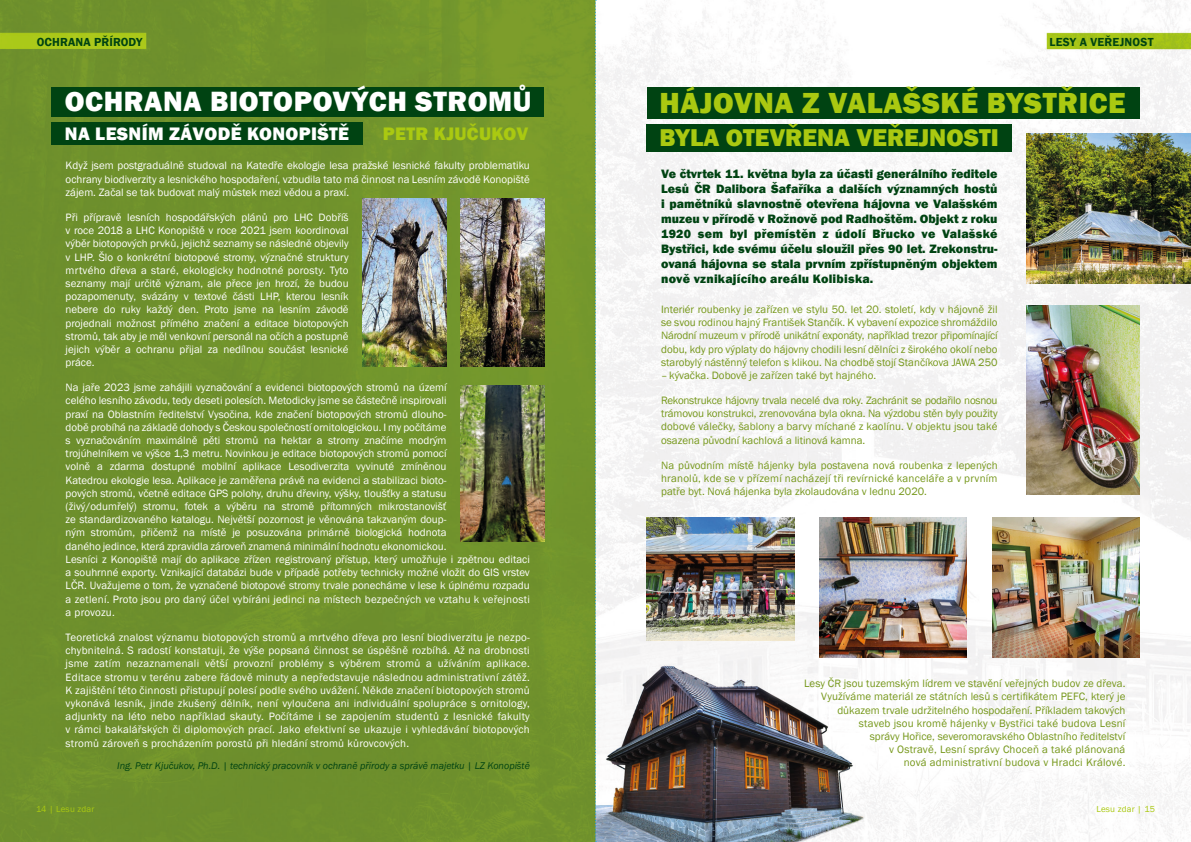
<style>
.page{position:relative;width:1191px;height:842px;background:#fff}
.page>*{position:absolute;margin:0;border:0;box-sizing:border-box;transform-origin:0 0}
.t1{font:800 29.9px "Franklin Gothic";letter-spacing:.02em;color:#aac911}
.t2{font:800 28.7px "Franklin Gothic";letter-spacing:.02em;color:#fff}
.t3{font:800 25px "Franklin Gothic";color:#aac911}
.t4{font:800 18.6px "Franklin Gothic";letter-spacing:.02em;color:#fff}
.t5{font:800 18.6px "Franklin Gothic";letter-spacing:.02em;color:#aac911}
.t6{font:800 12.5px/15px "Franklin Gothic";letter-spacing:.02em;color:#004312;text-align:justify}
.t7{font:600 12px "Franklin Gothic";letter-spacing:.01em;color:#004312}
.t8{font:11px/13.2px "Franklin Gothic";color:#fff;text-align:justify}
.t9{font:11px/13.2px "Franklin Gothic";color:#759719;text-align:justify}
.t10{font:11px "Franklin Gothic";letter-spacing:.02em;color:#759719}
.t11{font:italic 10px "Franklin Gothic";color:#004312}
.t12{font:9px "Franklin Gothic";letter-spacing:.02em;color:#aac911}
.s1{font-style:normal}
</style>
<div class="page">
<img style="left:0;top:0;width:1191px;height:842px">
<img style="left:363px;top:199px;width:83px;height:168px">
<img style="left:461px;top:199px;width:83px;height:168px">
<img style="left:461px;top:386px;width:83px;height:155px">
<div style="left:51px;top:87px;width:493px;height:29px;background:#004312"></div>
<div style="left:51px;top:122px;width:312px;height:22px;background:#004312"></div>
<div style="left:647px;top:87px;width:492px;height:32px;background:#004312"></div>
<div style="left:647px;top:124px;width:365px;height:28px;background:#004312"></div>
<img style="left:1026px;top:133px;width:165px;height:150px">
<img style="left:819px;top:517px;width:148px;height:140px">
<img style="left:992px;top:517px;width:147px;height:140px">
<img style="left:1026px;top:305px;width:113px;height:190px">
<img style="left:647px;top:517px;width:147px;height:124px">
<svg style="left:595px;top:0;width:1px;height:842px"></svg>
<p class="t7" style="left:37px;top:34px;width:107px">OCHRANA PŘÍRODY</p>
<p class="t2" style="left:65px;top:83px;width:468px">OCHRANA BIOTOPOVÝCH STROMŮ</p>
<p class="t4" style="left:65px;top:121px;width:286px">NA LESNÍM ZÁVODĚ KONOPIŠTĚ</p>
<p class="t5" style="left:383px;top:121px;width:147px">PETR KJUČUKOV</p>
<p class="t8" style="left:66px;top:159px;width:466px">Když jsem postgraduálně studoval na Katedře ekologie lesa pražské lesnické fakulty problematiku ochrany biodiverzity a lesnického hospodaření, vzbudila tato má činnost na Lesním závodě Konopiště zájem. Začal se tak budovat malý můstek mezi vědou a praxí.</p>
<p class="t8" style="left:66px;top:211px;width:284px">Při přípravě lesních hospodářských plánů pro LHC Dobříš v roce 2018 a LHC Konopiště v roce 2021 jsem koordinoval výběr biotopových prvků, jejichž seznamy se následně objevily v LHP. Šlo o konkrétní biotopové stromy, význačné struktury mrtvého dřeva a staré, ekologicky hodnotné porosty. Tyto seznamy mají určitě význam, ale přece jen hrozí, že budou pozapomenuty, svázány v textové části LHP, kterou lesník nebere do ruky každý den. Proto jsme na lesním závodě projednali možnost přímého značení a editace biotopových stromů, tak aby je měl venkovní personál na očích a postupně jejich výběr a ochranu přijal za nedílnou součást lesnické práce.</p>
<p class="t8" style="left:66px;top:381px;width:382px">Na jaře 2023 jsme zahájili vyznačování a evidenci biotopových stromů na území celého lesního závodu, tedy deseti polesích. Metodicky jsme se částečně inspirovali praxí na Oblastním ředitelství Vysočina, kde značení biotopových stromů dlouho&shy;době probíhá na základě dohody s Českou společností ornitologickou. I my počítáme s vyznačováním maximálně pěti stromů na hektar a stromy značíme modrým trojúhelníkem ve výšce 1,3 metru. Novinkou je editace biotopových stromů pomocí volně a zdarma dostupné mobilní aplikace Lesodiverzita vyvinuté zmíněnou Katedrou ekologie lesa. Aplikace je zaměřena právě na evidenci a stabilizaci bioto&shy;pových stromů, včetně editace GPS polohy, druhu dřeviny, výšky, tloušťky a statusu (živý/odumřelý) stromu, fotek a výběru na stromě přítomných mikrostanovišť ze standardizovaného katalogu. Největší pozornost je věnována takzvaným doup&shy;ným stromům, přičemž na místě je posuzována primárně biologická hodnota daného jedince, která zpravidla zároveň znamená minimální hodnotu ekonomickou.</p>
<p class="t8" style="left:66px;top:553px;width:466px">Lesníci z Konopiště mají do aplikace zřízen registrovaný přístup, který umožňuje i zpětnou editaci a souhrnné exporty. Vznikající databázi bude v případě potřeby technicky možné vložit do GIS vrstev LČR. Uvažujeme o tom, že vyznačené biotopové stromy trvale ponecháme v lese k úplnému rozpadu a zetlení. Proto jsou pro daný účel vybíráni jedinci na místech bezpečných ve vztahu k veřejnosti a provozu.</p>
<p class="t8" style="left:66px;top:631px;width:466px">Teoretická znalost významu biotopových stromů a mrtvého dřeva pro lesní biodiverzitu je nezpo&shy;chybnitelná. S radostí konstatuji, že výše popsaná činnost se úspěšně rozbíhá. Až na drobnosti jsme zatím nezaznamenali větší provozní problémy s výběrem stromů a užíváním aplikace.<br>Editace stromu v terénu zabere řádově minuty a nepředstavuje následnou administrativní zátěž.<br>K zajištění této činnosti přistupují polesí podle svého uvážení. Někde značení biotopových stromů vykonává lesník, jinde zkušený dělník, není vyloučena ani individuální spolupráce s ornitology, adjunkty na léto nebo například skauty. Počítáme i se zapojením studentů z lesnické fakulty v rámci bakalářských či diplomových prací. Jako efektivní se ukazuje i vyhledávání biotopových stromů zároveň s procházením porostů při hledání stromů kůrovcových.</p>
<p class="t11" style="left:117px;top:759px;width:414px">Ing. Petr Kjučukov, Ph.D. <span class="s1">|</span> technický pracovník v ochraně přírody a správě majetku <span class="s1">|</span> LZ Konopiště</p>
<p class="t12" style="left:36px;top:804px;width:60px">14 | Lesu zdar</p>
<p class="t7" style="left:1049px;top:34px;width:105px">LESY A VEŘEJNOST</p>
<p class="t1" style="left:659px;top:83px;width:467px">HÁJOVNA Z VALAŠSKÉ BYSTŘICE</p>
<p class="t3" style="left:659px;top:122px;width:341px">BYLA OTEVŘENA VEŘEJNOSTI</p>
<p class="t6" style="left:661px;top:166px;width:338px">Ve čtvrtek 11. května byla za účasti generálního ředitele Lesů ČR Dalibora Šafaříka a dalších významných hostů i pamětníků slavnostně otevřena hájovna ve Valašském muzeu v přírodě v Rožnově pod Radhoštěm. Objekt z roku 1920 sem byl přemístěn z údolí Břucko ve Valašské Bystřici, kde svému účelu sloužil přes 90 let. Zrekonstru&shy;ovaná hájovna se stala prvním zpřístupněným objektem nově vznikajícího areálu Kolibiska.</p>
<p class="t9" style="left:661px;top:303px;width:338px">Interiér roubenky je zařízen ve stylu 50. let 20. století, kdy v hájovně žil se svou rodinou hajný František Stančík. K vybavení expozice shromáždilo Národní muzeum v přírodě unikátní exponáty, například trezor připomínající dobu, kdy pro výplaty do hájovny chodili lesní dělníci z širokého okolí nebo starobylý nástěnný telefon s klikou. Na chodbě stojí Stančíkova JAWA 250</p>
<p class="t9" style="left:661px;top:369px;width:217px">– kývačka. Dobově je zařízen také byt hajného.</p>
<p class="t9" style="left:661px;top:394px;width:338px">Rekonstrukce hájovny trvala necelé dva roky. Zachránit se podařilo nosnou trámovou konstrukci, zrenovována byla okna. Na výzdobu stěn byly použity dobové válečky, šablony a barvy míchané z kaolínu. V objektu jsou také osazena původní kachlová a litinová kamna.</p>
<p class="t9" style="left:661px;top:459px;width:338px">Na původním místě hájenky byla postavena nová roubenka z lepených hranolů, kde se v přízemí nacházejí tři revírnické kanceláře a v prvním patře byt. Nová hájenka byla zkolaudována v lednu 2020.</p>
<p class="t9" style="left:804px;top:677px;width:323px">Lesy ČR jsou tuzemským lídrem ve stavění veřejných budov ze dřeva.</p>
<p class="t9" style="left:821px;top:690px;width:306px">Využíváme materiál ze státních lesů s certifikátem PEFC, který je</p>
<p class="t9" style="left:837px;top:703px;width:289px">důkazem trvale udržitelného hospodaření. Příkladem takových</p>
<p class="t10" style="left:859px;top:716px;width:268px">staveb jsou kromě hájenky v Bystřici také budova Lesní</p>
<p class="t9" style="left:869px;top:730px;width:257px">správy Hořice, severomoravského Oblastního ředitelství</p>
<p class="t10" style="left:889px;top:743px;width:238px">v Ostravě, Lesní správy Choceň a také plánovaná</p>
<p class="t10" style="left:903px;top:756px;width:223px">nová administrativní budova v Hradci Králové.</p>
<p class="t12" style="left:1096px;top:804px;width:60px">Lesu zdar | 15</p>
</div>
